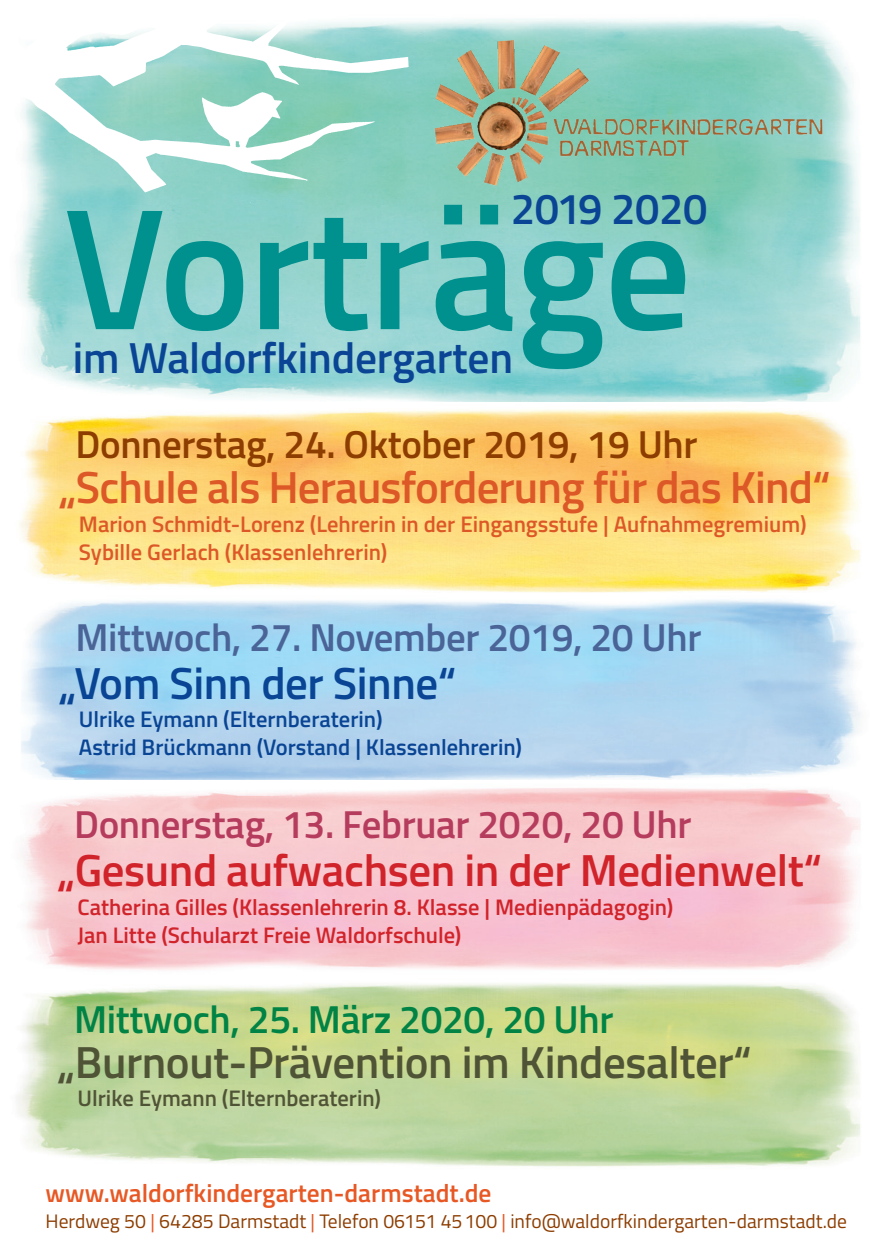
<style>
.page{position:relative;width:893px;height:1259px;background:#fff}
.page>*{position:absolute;margin:0;border:0;box-sizing:border-box;transform-origin:0 0}
.t1{font:600 172.5px "Titillium";letter-spacing:-.01em;color:#00918e}
.t2{font:600 45px "Titillium";letter-spacing:-.02em;color:#dd5827}
.t3{font:600 45px "Titillium";letter-spacing:-.01em;color:#d1232a}
.t4{font:600 45px "Titillium";letter-spacing:-.01em;color:#505436}
.t5{font:600 45px "Titillium";letter-spacing:-.01em;color:#094594}
.t6{font:600 43.5px "Titillium";letter-spacing:-.005em;color:#094594}
.t7{font:600 39px "Titillium";letter-spacing:-.01em;color:#8d3d00}
.t8{font:600 39px "Titillium";letter-spacing:-.01em;color:#b63c5e}
.t9{font:600 39px "Titillium";letter-spacing:-.01em;color:#4a6497}
.t10{font:600 39px "Titillium";letter-spacing:-.01em;color:#008345}
.t11{font:600 25.5px "Titillium";color:#e75824}
.t12{font:600 22.5px/28.5px "Titillium";color:#dd5827}
.t13{font:600 22.5px/28.5px "Titillium";color:#d1232a}
.t14{font:600 22.5px/28.5px "Titillium";color:#094594}
.t15{font:600 22.5px "Titillium";color:#505436}
.t16{font:19.5px "Titillium";color:#8d3d00}
.s1{color:#e75824}
.s2{color:#dd5827}
</style>
<div class="page">
<img style="left:17px;top:19px;width:843px;height:383px">
<img style="left:19px;top:409px;width:841px;height:184px">
<img style="left:17px;top:785px;width:843px;height:382px">
<img style="left:17px;top:19px;width:400px;height:215px">
<img style="left:420px;top:34px;width:414px;height:159px">
<h3 class="t6" style="left:511px;top:176px;width:198px">2019 2020</h3>
<h1 class="t1" style="left:64px;top:139px;width:630px">Vorträge</h1>
<h3 class="t6" style="left:73px;top:325px;width:442px">im Waldorfkindergarten</h3>
<h3 class="t7" style="left:75px;top:415px;width:624px">Donnerstag, 24. Oktober 2019, 19 Uhr</h3>
<h2 class="t2" style="left:59px;top:454px;width:773px">„Schule als Herausforderung für das Kind“</h2>
<p class="t12" style="left:79px;top:509px;width:729px">Marion Schmidt-Lorenz (Lehrerin in der Eingangsstufe | Aufnahmegremium)<br>Sybille Gerlach (Klassenlehrerin)</p>
<h3 class="t9" style="left:75px;top:607px;width:627px">Mittwoch, 27. November 2019, 20 Uhr</h3>
<h2 class="t5" style="left:59px;top:649px;width:399px">„Vom Sinn der Sinne“</h2>
<p class="t14" style="left:79px;top:704px;width:445px">Ulrike Eymann (Elternberaterin)<br>Astrid Brückmann (Vorstand | Klassenlehrerin)</p>
<h3 class="t8" style="left:74px;top:795px;width:619px">Donnerstag, 13. Februar 2020, 20 Uhr</h3>
<h2 class="t3" style="left:58px;top:836px;width:766px">„Gesund aufwachsen in der Medienwelt“</h2>
<p class="t13" style="left:77px;top:891px;width:597px">Catherina Gilles (Klassenlehrerin 8. Klasse | Medienpädagogin)<br>Jan Litte (Schularzt Freie Waldorfschule)</p>
<h3 class="t10" style="left:74px;top:989px;width:541px">Mittwoch, 25. März 2020, 20 Uhr</h3>
<h2 class="t4" style="left:58px;top:1028px;width:696px">„Burnout-Prävention im Kindesalter“</h2>
<p class="t15" style="left:77px;top:1081px;width:305px">Ulrike Eymann (Elternberaterin)</p>
<p class="t11" style="left:46px;top:1173px;width:447px">www.waldorfkindergarten-darmstadt.de</p>
<p class="t16" style="left:46px;top:1207px;width:803px">Herdweg 50 <span class="s1">|</span> 64285 Darmstadt <span class="s2">|</span> Telefon 06151 45100 <span class="s1">|</span> info@waldorfkindergarten-darmstadt.de</p>
</div>
